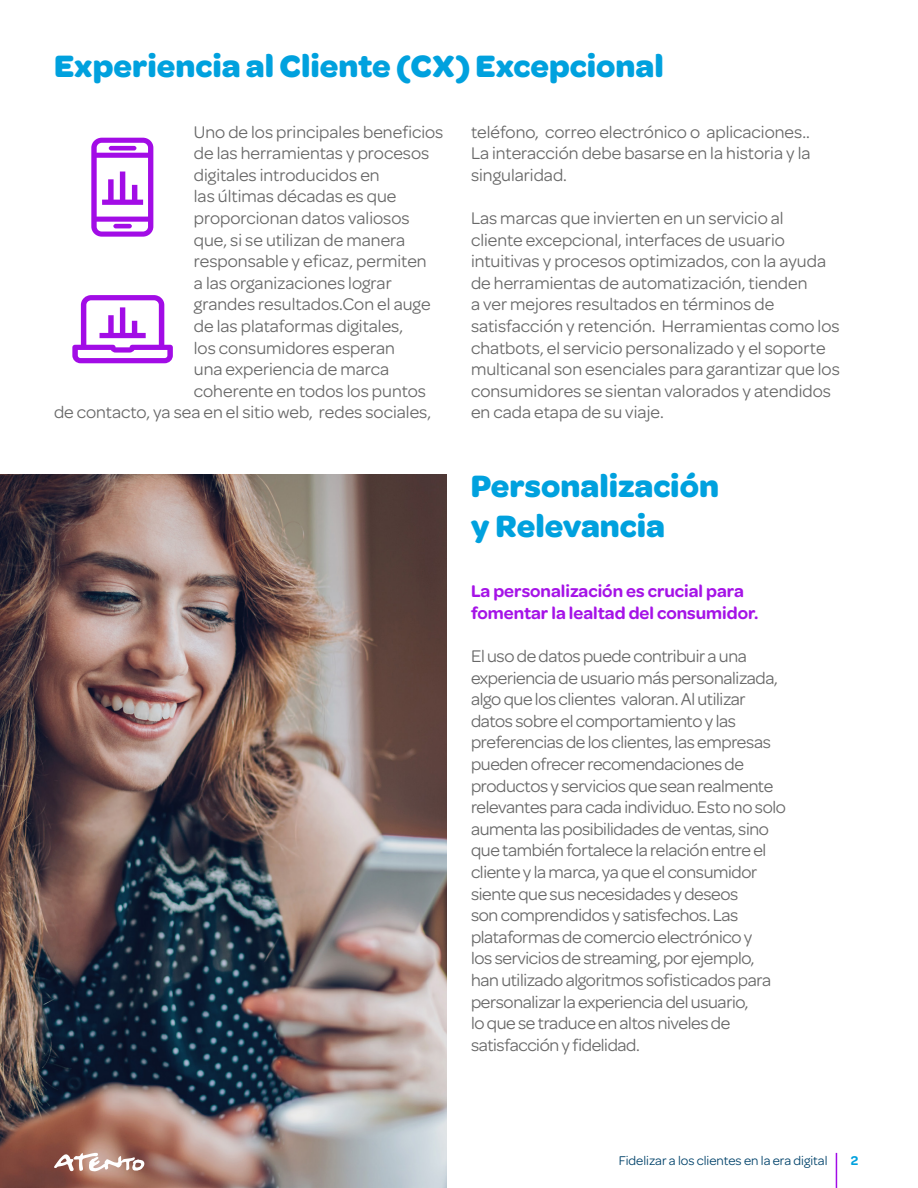
<style>
.page{position:relative;width:918px;height:1188px;background:#fff}
.page>*{position:absolute;margin:0;border:0;box-sizing:border-box;transform-origin:0 0}
.t1{font:700 33px/39.6px "Omnes";color:#00a1de}
.t2{font:18px/21.6px "Omnes";letter-spacing:-.005em;color:#686868}
.t3{font:600 18px/21.6px "Omnes";color:#a513e7}
.t4{font:13.5px "Omnes";color:#01426a}
.t5{font:600 13.5px "Omnes";color:#00a1de}
</style>
<div class="page">
<img style="left:0;top:474px;width:447px;height:714px">
<svg style="left:54px;top:1153px;width:91px;height:19px"></svg>
<hr style="left:836px;top:1153px;width:1px;height:35px;background:#a20ce6">
<svg style="left:91px;top:138px;width:62px;height:99px"></svg>
<svg style="left:72px;top:295px;width:101px;height:68px"></svg>
<h1 class="t1" style="left:54px;top:45px;width:611px">Experiencia al Cliente (CX) Excepcional</h1>
<p class="t2" style="left:194px;top:120px;width:251px">Uno de los principales beneficios</p>
<p class="t2" style="left:194px;top:141px;width:237px">de las herramientas y procesos</p>
<p class="t2" style="left:194px;top:163px;width:187px">digitales introducidos en</p>
<p class="t2" style="left:194px;top:185px;width:204px">las últimas décadas es que</p>
<p class="t2" style="left:194px;top:206px;width:217px">proporcionan datos valiosos</p>
<p class="t2" style="left:194px;top:228px;width:213px">que, si se utilizan de manera</p>
<p class="t2" style="left:194px;top:249px;width:234px">responsable y eficaz, permiten</p>
<p class="t2" style="left:194px;top:271px;width:199px">a las organizaciones lograr</p>
<p class="t2" style="left:194px;top:293px;width:238px">grandes resultados.Con el auge</p>
<p class="t2" style="left:194px;top:314px;width:211px">de las plataformas digitales,</p>
<p class="t2" style="left:194px;top:336px;width:203px">los consumidores esperan</p>
<p class="t2" style="left:194px;top:357px;width:197px">una experiencia de marca</p>
<p class="t2" style="left:194px;top:379px;width:234px">coherente en todos los puntos</p>
<p class="t2" style="left:54px;top:401px;width:379px">de contacto, ya sea en el sitio web, redes sociales,</p>
<p class="t2" style="left:471px;top:120px;width:341px;text-align:justify">teléfono, correo electrónico o aplicaciones..<br>La interacción debe basarse en la historia y la singularidad.</p>
<p class="t2" style="left:471px;top:206px;width:370px">Las marcas que invierten en un servicio al cliente excepcional, interfaces de usuario intuitivas y procesos optimizados, con la ayuda de herramientas de automatización, tienden<br>a ver mejores resultados en términos de satisfacción y retención. Herramientas como los chatbots, el servicio personalizado y el soporte multicanal son esenciales para garantizar que los consumidores se sientan valorados y atendidos en cada etapa de su viaje.</p>
<h1 class="t1" style="left:471px;top:465px;width:250px">Personalización y Relevancia</h1>
<p class="t3" style="left:471px;top:580px;width:289px">La personalización es crucial para fomentar la lealtad del consumidor.</p>
<p class="t2" style="left:471px;top:644px;width:316px">El uso de datos puede contribuir a una experiencia de usuario más personalizada, algo que los clientes valoran. Al utilizar datos sobre el comportamiento y las preferencias de los clientes, las empresas pueden ofrecer recomendaciones de productos y servicios que sean realmente relevantes para cada individuo. Esto no solo aumenta las posibilidades de ventas, sino que también fortalece la relación entre el cliente y la marca, ya que el consumidor siente que sus necesidades y deseos<br>son comprendidos y satisfechos. Las plataformas de comercio electrónico y<br>los servicios de streaming, por ejemplo, han utilizado algoritmos sofisticados para personalizar la experiencia del usuario,<br>lo que se traduce en altos niveles de satisfacción y fidelidad.</p>
<p class="t4" style="left:619px;top:1152px;width:210px">Fidelizar a los clientes en la era digital</p>
<p class="t5" style="left:851px;top:1151px;width:9px">2</p>
</div>
